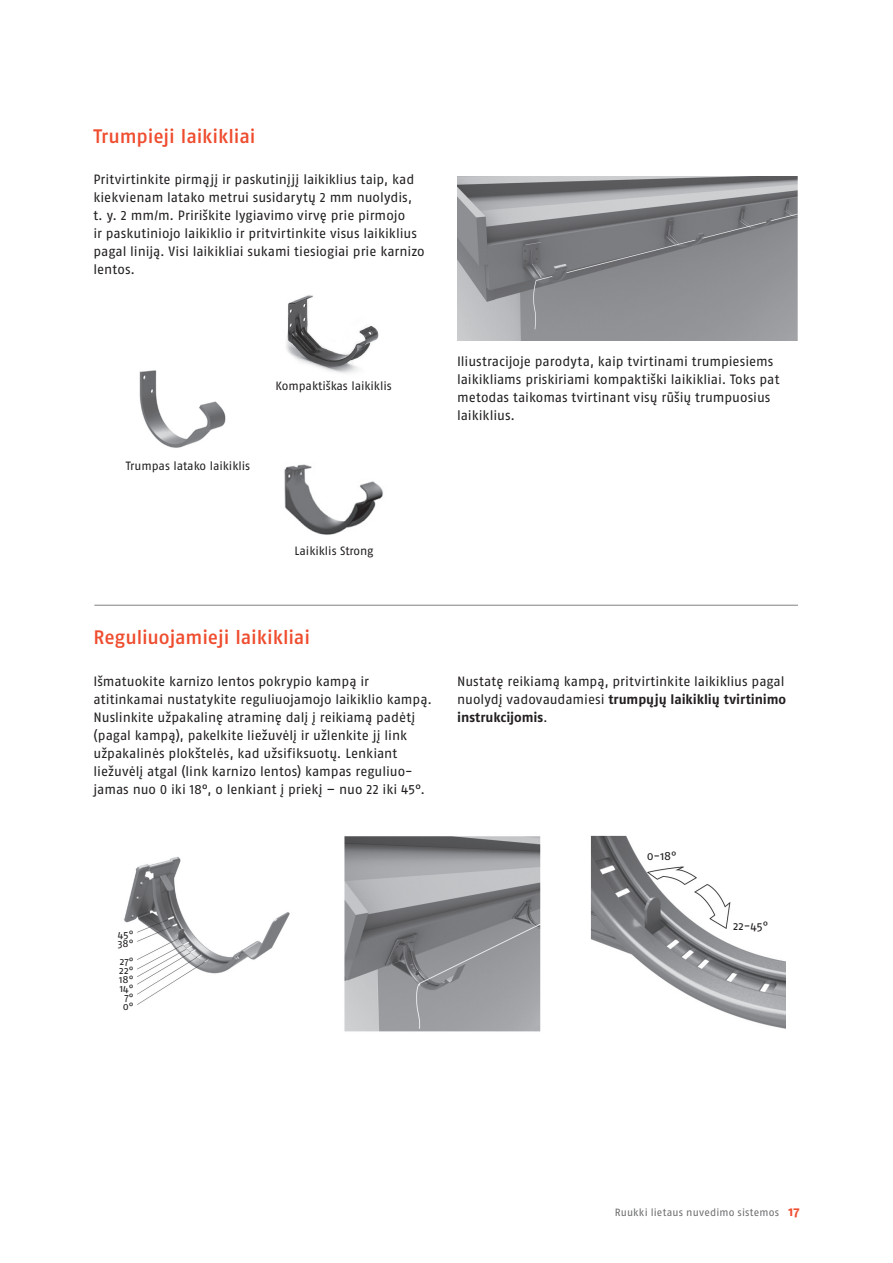
<style>
.page{position:relative;width:893px;height:1263px;background:#fff}
.page>*{position:absolute;margin:0;border:0;box-sizing:border-box;transform-origin:0 0}
.t1{font:500 19.5px "Fago Pro";letter-spacing:-.01em;color:#ef4d2f}
.t2{font:13.5px/18px "Fago Pro";letter-spacing:-.005em;color:#231f20}
.t3{font:12px "Fago Pro";letter-spacing:-.005em;color:#231f20}
.t4{font:10.5px "Fago Pro";letter-spacing:.015em;color:#6c6d70}
.t5{font:10.5px/9px "Fago Pro";letter-spacing:-.01em;color:#231f20}
.s1{font-weight:700}
.s2{font-weight:700;font-size:13.5px;color:#ef4d2f}
</style>
<div class="page">
<img style="left:590px;top:835px;width:196px;height:194px">
<img style="left:123px;top:857px;width:167px;height:148px">
<img style="left:457px;top:177px;width:341px;height:163px">
<hr style="left:94px;top:605px;width:704px;height:1px;background:#808285">
<img style="left:344px;top:836px;width:197px;height:196px">
<img style="left:284px;top:464px;width:99px;height:71px">
<img style="left:286px;top:295px;width:93px;height:79px">
<img style="left:139px;top:370px;width:87px;height:78px">
<h1 class="t1" style="left:94px;top:125px;width:163px">Trumpieji laikikliai</h1>
<p class="t2" style="left:93px;top:170px;width:333px">Pritvirtinkite pirmąjį ir paskutinįjį laikiklius taip, kad kiekvienam latako metrui susidarytų 2 mm nuolydis, t. y. 2 mm/m. Pririškite lygiavimo virvę prie pirmojo<br>ir paskutiniojo laikiklio ir pritvirtinkite visus laikiklius pagal liniją. Visi laikikliai sukami tiesiogiai prie karnizo lentos.</p>
<p class="t3" style="left:275px;top:379px;width:118px">Kompaktiškas laikiklis</p>
<p class="t3" style="left:126px;top:459px;width:126px">Trumpas latako laikiklis</p>
<p class="t2" style="left:457px;top:352px;width:324px">Iliustracijoje parodyta, kaip tvirtinami trumpiesiems laikikliams priskiriami kompaktiški laikikliai. Toks pat metodas taikomas tvirtinant visų rūšių trumpuosius laikiklius.</p>
<p class="t3" style="left:295px;top:544px;width:80px">Laikiklis Strong</p>
<h1 class="t1" style="left:94px;top:625px;width:218px">Reguliuojamieji laikikliai</h1>
<p class="t2" style="left:94px;top:672px;width:340px">Išmatuokite karnizo lentos pokrypio kampą ir atitinkamai nustatykite reguliuojamojo laikiklio kampą.<br>Nuslinkite užpakalinę atraminę dalį į reikiamą padėtį (pagal kampą), pakelkite liežuvėlį ir užlenkite jį link užpakalinės plokštelės, kad užsifiksuotų. Lenkiant liežuvėlį atgal (link karnizo lentos) kampas reguliuo&shy;jamas nuo 0 iki 18°, o lenkiant į priekį – nuo 22 iki 45°.</p>
<p class="t5" style="left:118px;top:929px;width:17px">45°<br>38°</p>
<p class="t5" style="left:119px;top:956px;width:16px;text-align:center">27°<br>22°<br>18°<br>14°<br>7°<br>0°</p>
<p class="t2" style="left:457px;top:672px;width:331px;text-align:justify">Nustatę reikiamą kampą, pritvirtinkite laikiklius pagal nuolydį vadovaudamiesi <span class="s1">trumpųjų laikiklių tvirtinimo instrukcijomis</span>.</p>
<p class="t3" style="left:647px;top:849px;width:31px">0-18°</p>
<p class="t3" style="left:733px;top:919px;width:37px">22-45°</p>
<p class="t4" style="left:615px;top:1206px;width:186px">Ruukki lietaus nuvedimo sistemos <span class="s2">17</span></p>
</div>
